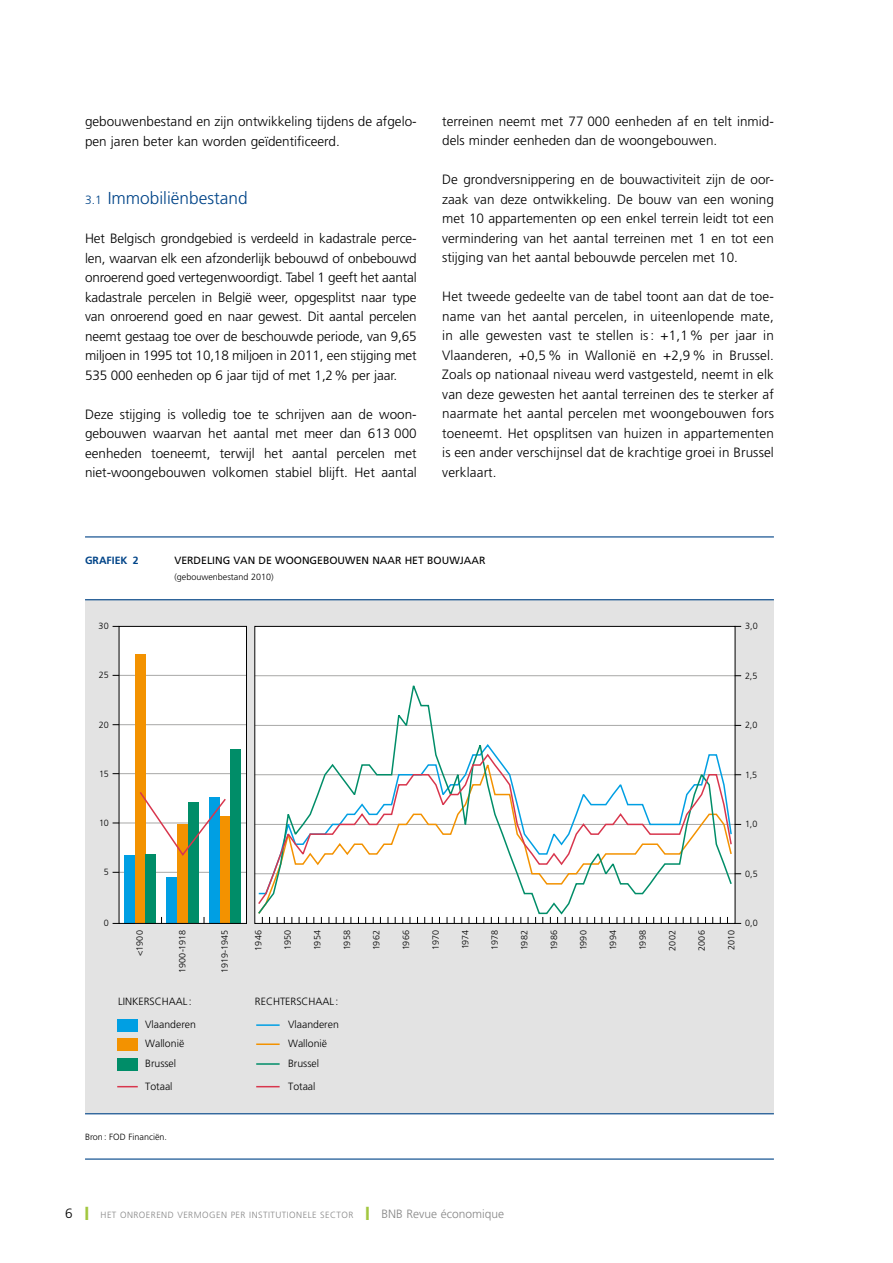
<style>
.page{position:relative;width:893px;height:1263px;background:#fff}
.page>*{position:absolute;margin:0;border:0;box-sizing:border-box;transform-origin:0 0}
.t1{font:300 17.25px "Frutiger LT";color:#048}
.t2{font:300 13.5px/19.5px "Frutiger LT";color:#000;text-align:justify}
.t3{font:300 10.5px/19.5px "Frutiger LT";color:#000}
.t4{font:10.5px "Frutiger LT";color:#000}
.t5{font:700 10.5px "Frutiger LT";color:#048}
.t6{font:300 9px "Frutiger LT";color:#000}
.t7{font:300 9px "Frutiger LT";letter-spacing:.05em;color:#878787}
.t8{font:300 9px "Frutiger LT";letter-spacing:-.02em;color:#000}
.t9{font:300 9px "Frutiger LT";letter-spacing:-.025em;color:#000}
.s1{font-size:12px}
.s2{font-size:13.5px;color:#000}
.s3{color:#a2c740}
</style>
<div class="page">
<div style="left:85px;top:600px;width:689px;height:514px;background:#e3e3e3"></div>
<hr style="left:85px;top:536px;width:689px;height:1px;background:#048">
<hr style="left:85px;top:599px;width:689px;height:1px;background:#048">
<hr style="left:85px;top:1113px;width:689px;height:1px;background:#048">
<hr style="left:85px;top:1158px;width:689px;height:2px;background:#048">
<div style="left:119px;top:626px;width:127px;height:297px;background:#fff"></div>
<hr style="left:119px;top:675px;width:127px;height:1px;background:#a8a8a7">
<hr style="left:119px;top:724px;width:127px;height:1px;background:#a8a8a7">
<hr style="left:119px;top:773px;width:127px;height:1px;background:#a8a8a7">
<hr style="left:119px;top:823px;width:127px;height:1px;background:#a8a8a7">
<hr style="left:119px;top:872px;width:127px;height:1px;background:#a8a8a7">
<div style="left:124px;top:855px;width:11px;height:68px;background:#009fe3"></div>
<div style="left:135px;top:654px;width:10px;height:269px;background:#f39200"></div>
<div style="left:145px;top:853px;width:11px;height:70px;background:#008d68"></div>
<div style="left:167px;top:877px;width:10px;height:46px;background:#009fe3"></div>
<div style="left:177px;top:824px;width:11px;height:99px;background:#f39200"></div>
<div style="left:188px;top:802px;width:11px;height:121px;background:#008d68"></div>
<div style="left:209px;top:797px;width:11px;height:126px;background:#009fe3"></div>
<div style="left:220px;top:816px;width:10px;height:107px;background:#f39200"></div>
<div style="left:230px;top:749px;width:11px;height:174px;background:#008d68"></div>
<svg style="left:140px;top:790px;width:86px;height:66px"></svg>
<div style="left:255px;top:626px;width:480px;height:297px;background:#fff"></div>
<hr style="left:255px;top:675px;width:480px;height:1px;background:#a8a8a7">
<hr style="left:255px;top:725px;width:480px;height:1px;background:#a8a8a7">
<hr style="left:255px;top:774px;width:480px;height:1px;background:#a8a8a7">
<hr style="left:255px;top:824px;width:480px;height:1px;background:#a8a8a7">
<hr style="left:255px;top:873px;width:480px;height:1px;background:#a8a8a7">
<svg style="left:258px;top:685px;width:310px;height:230px"></svg>
<svg style="left:257px;top:752px;width:476px;height:154px"></svg>
<div style="left:117px;top:1058px;width:21px;height:12px;background:#008d68"></div>
<div style="left:117px;top:1038px;width:21px;height:12px;background:#f39200"></div>
<div style="left:117px;top:1019px;width:21px;height:12px;background:#009fe3"></div>
<svg style="left:256px;top:1086px;width:24px;height:1px"></svg>
<hr style="left:256px;top:1063px;width:24px;height:2px;background:#008d68">
<hr style="left:256px;top:1043px;width:24px;height:2px;background:#f39200">
<hr style="left:256px;top:1024px;width:24px;height:2px;background:#009fe3">
<svg style="left:117px;top:1086px;width:21px;height:1px"></svg>
<div style="left:119px;top:626px;width:128px;height:298px;border:1px solid #000"></div>
<div style="left:254px;top:626px;width:481px;height:298px;border:1px solid #000"></div>
<p class="t2" style="left:85px;top:112px;width:333px">gebouwenbestand en zijn ontwikkeling tijdens de afgelo&shy;pen jaren beter kan worden geïdentificeerd.</p>
<p class="t1" style="left:85px;top:188px;width:164px"><span class="s1">3.1</span> Immobiliënbestand</p>
<p class="t2" style="left:85px;top:229px;width:333px">Het Belgisch grondgebied is verdeeld in kadastrale perce&shy;len, waarvan elk een afzonderlijk bebouwd of onbebouwd onroerend goed vertegenwoordigt. Tabel 1 geeft het aantal kadastrale percelen in België weer, opgesplitst naar type van onroerend goed en naar gewest. Dit aantal percelen neemt gestaag toe over de beschouwde periode, van 9,65 miljoen in 1995 tot 10,18 miljoen in 2011, een stijging met 535 000 eenheden op 6 jaar tijd of met 1,2% per jaar.</p>
<p class="t2" style="left:85px;top:404px;width:333px">Deze stijging is volledig toe te schrijven aan de woon&shy;gebouwen waarvan het aantal met meer dan 613 000 eenheden toeneemt, terwijl het aantal percelen met niet-woongebouwen volkomen stabiel blijft. Het aantal</p>
<p class="t2" style="left:442px;top:112px;width:333px">terreinen neemt met 77 000 eenheden af en telt inmid&shy;dels minder eenheden dan de woongebouwen.</p>
<p class="t2" style="left:442px;top:170px;width:333px">De grondversnippering en de bouwactiviteit zijn de oor&shy;zaak van deze ontwikkeling. De bouw van een woning met 10 appartementen op een enkel terrein leidt tot een vermindering van het aantal terreinen met 1 en tot een stijging van het aantal bebouwde percelen met 10.</p>
<p class="t2" style="left:442px;top:287px;width:333px">Het tweede gedeelte van de tabel toont aan dat de toe&shy;name van het aantal percelen, in uiteenlopende mate, in alle gewesten vast te stellen is: +1,1% per jaar in Vlaanderen, +0,5% in Wallonië en +2,9% in Brussel.<br>Zoals op nationaal niveau werd vastgesteld, neemt in elk van deze gewesten het aantal terreinen des te sterker af naarmate het aantal percelen met woongebouwen fors toeneemt. Het opsplitsen van huizen in appartementen is een ander verschijnsel dat de krachtige groei in Brussel verklaart.</p>
<p class="t5" style="left:85px;top:554px;width:55px">GRAFIEK 2</p>
<p class="t4" style="left:174px;top:554px;width:313px">VERDELING VAN DE WOO NGEBO UWEN NAAR HET BO UWJAAR</p>
<p class="t6" style="left:174px;top:572px;width:101px">(gebouwenbestand 2010)</p>
<p class="t6" style="left:99px;top:621px;width:12px">30</p>
<p class="t6" style="left:745px;top:621px;width:14px">3,0</p>
<p class="t6" style="left:99px;top:670px;width:11px">25</p>
<p class="t6" style="left:745px;top:671px;width:14px">2,5</p>
<p class="t6" style="left:99px;top:719px;width:12px">20</p>
<p class="t6" style="left:745px;top:720px;width:14px">2,0</p>
<p class="t6" style="left:99px;top:769px;width:11px">15</p>
<p class="t6" style="left:745px;top:770px;width:14px">1,5</p>
<p class="t6" style="left:99px;top:818px;width:11px">10</p>
<p class="t6" style="left:745px;top:819px;width:14px">1,0</p>
<p class="t6" style="left:104px;top:867px;width:7px">5</p>
<p class="t6" style="left:745px;top:869px;width:14px">0,5</p>
<p class="t6" style="left:104px;top:918px;width:7px">0</p>
<p class="t6" style="left:135px;top:956px;width:27px;rotate:-90deg">&lt;1900</p>
<p class="t8" style="left:177px;top:973px;width:45px;rotate:-90deg">1900-1918</p>
<p class="t9" style="left:220px;top:973px;width:44px;rotate:-90deg">1919-1945</p>
<p class="t6" style="left:253px;top:950px;width:22px;rotate:-90deg">1946</p>
<p class="t6" style="left:283px;top:950px;width:22px;rotate:-90deg">1950</p>
<p class="t6" style="left:312px;top:950px;width:22px;rotate:-90deg">1954</p>
<p class="t6" style="left:342px;top:950px;width:22px;rotate:-90deg">1958</p>
<p class="t6" style="left:371px;top:950px;width:22px;rotate:-90deg">1962</p>
<p class="t6" style="left:401px;top:950px;width:22px;rotate:-90deg">1966</p>
<p class="t6" style="left:431px;top:950px;width:21px;rotate:-90deg">1970</p>
<p class="t6" style="left:460px;top:949px;width:21px;rotate:-90deg">1974</p>
<p class="t6" style="left:490px;top:950px;width:21px;rotate:-90deg">1978</p>
<p class="t6" style="left:519px;top:950px;width:22px;rotate:-90deg">1982</p>
<p class="t6" style="left:549px;top:950px;width:22px;rotate:-90deg">1986</p>
<p class="t6" style="left:578px;top:950px;width:22px;rotate:-90deg">1990</p>
<p class="t6" style="left:608px;top:950px;width:22px;rotate:-90deg">1994</p>
<p class="t6" style="left:637px;top:950px;width:22px;rotate:-90deg">1998</p>
<p class="t6" style="left:667px;top:950px;width:22px;rotate:-90deg">2002</p>
<p class="t6" style="left:697px;top:951px;width:22px;rotate:-90deg">2006</p>
<p class="t6" style="left:726px;top:950px;width:21px;rotate:-90deg">2010</p>
<p class="t3" style="left:118px;top:992px;width:75px">LINKERSCHAAL :</p>
<p class="t3" style="left:255px;top:992px;width:85px">RECHTERSCHAAL :</p>
<p class="t3" style="left:145px;top:1015px;width:52px">Vlaanderen<br>Wallonië<br>Brussel</p>
<p class="t3" style="left:145px;top:1076px;width:29px">Totaal</p>
<p class="t3" style="left:288px;top:1015px;width:52px">Vlaanderen<br>Wallonië<br>Brussel</p>
<p class="t3" style="left:288px;top:1076px;width:29px">Totaal</p>
<p class="t6" style="left:745px;top:918px;width:14px">0,0</p>
<p class="t6" style="left:85px;top:1131px;width:83px">Bron: FOD Financiën.</p>
<p class="t7" style="left:65px;top:1210px;width:440px"><span class="s2">6</span> <span class="s3">❙</span> Het onroerend vermogen per institutionele sector <span class="s3">❙</span> <span class="s1">BNB Revue économique</span></p>
</div>
